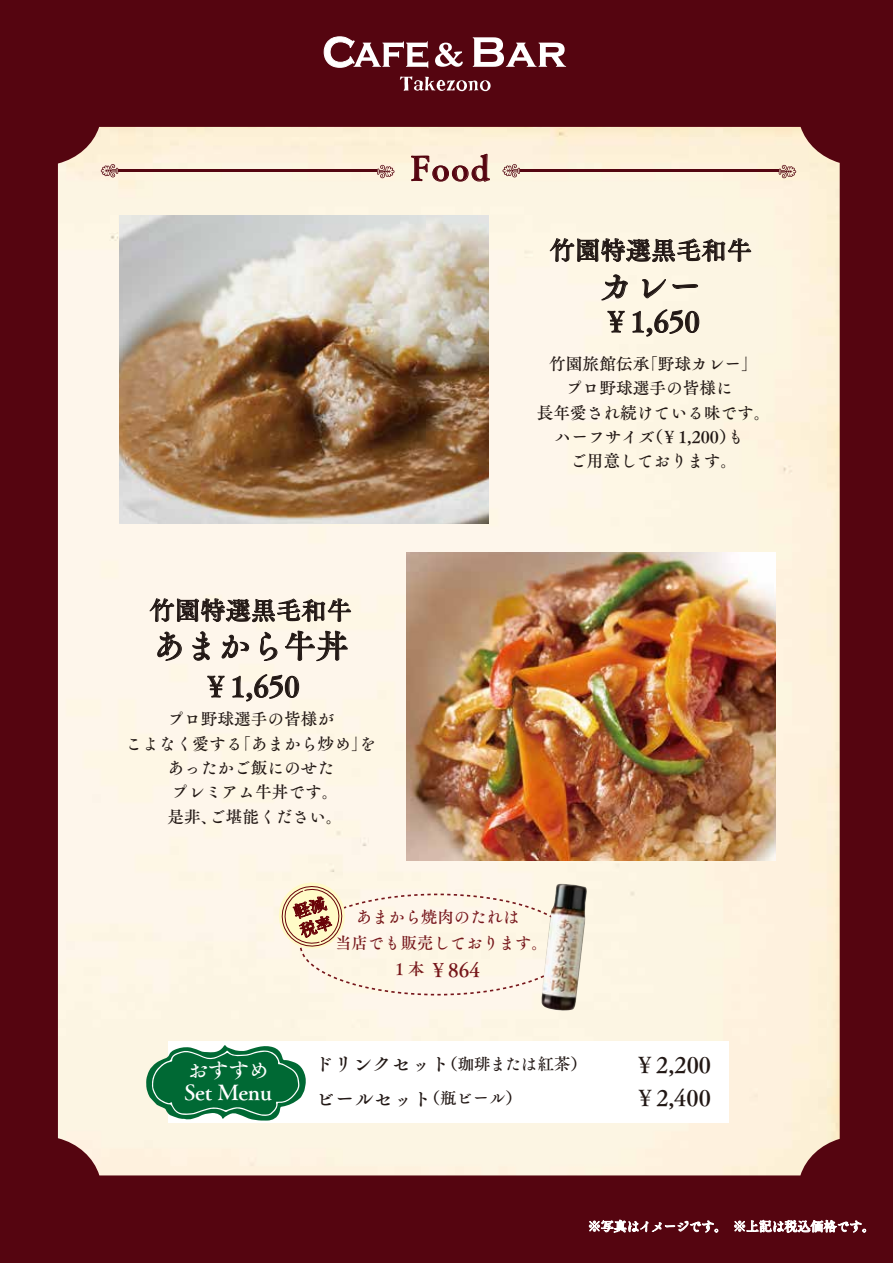
<style>
.page{position:relative;width:893px;height:1263px;background:#550510}
.page>*{position:absolute;margin:0;border:0;box-sizing:border-box;transform-origin:0 0}
.t1{font:34.2px "Tsuku A Old Min Pr 6 D";color:#221815}
.t2{font:33.45px "Tsuku A Old Min Pr 6 D";color:#550510}
.t3{font:32.7px "Tsuku A Old Min Pr 6 D";color:#221815}
.t4{font:28.2px "Tsuku A Old Min Pr 6 D";color:#221815}
.t5{font:25.35px "Tsuku A Old Min Pr 6 D";color:#221815}
.t6{font:22.35px/32.7px "Tsuku A Old Min Pr 6 D";color:#221815}
.t7{font:21.3px/22.8px "Tsuku A Old Min Pr 6 D";letter-spacing:-.015em;color:#fff}
.t8{font:19.35px "Tsuku A Old Min Pr 6 D";color:#221815}
.t9{font:19.35px "Tsuku A Old Min Pr 6 D";color:#76161b}
.t10{font:16.65px/24.3px "Tsuku A Old Min Pr 6 D";color:#221815;text-align:center}
.t11{font:16.65px/19.8px "Tsuku A Old Min Pr 6 D";color:#690308}
.t12{font:16.35px/25.3px "Tsuku A Old Min Pr 6 D";color:#76161b;text-align:center}
.t13{font:16.35px "Tsuku A Old Min Pr 6 D";letter-spacing:-.02em;color:#221815}
.t14{font:13.2px "Tsuku A Old Min Pr 6 D";letter-spacing:-.035em;color:#fff}
.s1{font-size:16.35px}
.s2{font-size:19.35px}
</style>
<div class="page">
<svg style="left:589px;top:1220px;width:129px;height:13px"></svg>
<svg style="left:734px;top:1219px;width:132px;height:13px"></svg>
<svg style="left:324px;top:36px;width:104px;height:32px"></svg>
<svg style="left:435px;top:43px;width:28px;height:24px"></svg>
<svg style="left:473px;top:37px;width:93px;height:30px"></svg>
<svg style="left:400px;top:76px;width:91px;height:15px"></svg>
<img style="left:58px;top:127px;width:782px;height:1048px">
<hr style="left:118px;top:170px;width:259px;height:2px;background:#550510">
<svg style="left:377px;top:165px;width:17px;height:13px"></svg>
<svg style="left:101px;top:164px;width:17px;height:14px"></svg>
<hr style="left:520px;top:170px;width:259px;height:2px;background:#550510">
<svg style="left:779px;top:165px;width:17px;height:13px"></svg>
<svg style="left:502px;top:164px;width:18px;height:14px"></svg>
<svg style="left:411px;top:153px;width:79px;height:33px;background:#e2cdbf"></svg>
<div style="left:168px;top:1041px;width:561px;height:81px;background:#fff"></div>
<svg style="left:146px;top:1045px;width:160px;height:76px"></svg>
<svg style="left:547px;top:217px;width:204px;height:120px;background:#e7e0d0"></svg>
<img style="left:541px;top:884px;width:48px;height:127px">
<svg style="left:275px;top:878px;width:74px;height:74px;background:#e3ccb0"></svg>
<svg style="left:147px;top:577px;width:204px;height:125px;background:#e2dacf"></svg>
<img style="left:119px;top:215px;width:370px;height:308px">
<img style="left:406px;top:552px;width:370px;height:308px">
<h2 class="t2" style="left:411px;top:138px;width:80px">Food</h2>
<h3 class="t5" style="left:550px;top:227px;width:204px">竹園特選黒毛和牛</h3>
<h1 class="t1" style="left:600px;top:256px;width:104px">カレー</h1>
<h3 class="t4" style="left:602px;top:296px;width:99px">￥1,650</h3>
<p class="t10" style="left:537px;top:351px;width:235px">竹園旅館伝承「野球カレー」<br>プロ野球選手の皆様に<br>長年愛され続けている味です。ハーフサイズ（￥1,200）も<br>ご用意しております。</p>
<h3 class="t5" style="left:150px;top:587px;width:204px">竹園特選黒毛和牛</h3>
<h3 class="t3" style="left:153px;top:617px;width:198px">あまから牛丼</h3>
<h3 class="t4" style="left:202px;top:661px;width:99px">￥1,650</h3>
<p class="t10" style="left:126px;top:706px;width:252px">プロ野球選手の皆様が<br>こよなく愛する「あまから炒め」をあったかご飯にのせた<br>プレミアム牛丼です。<br>是非、ご堪能ください。</p>
<p class="t11" style="left:291px;top:903px;width:35px;rotate:-18deg">軽減税率</p>
<p class="t12" style="left:335px;top:904px;width:214px">あまから焼肉のたれは<br>当店でも販売しております。</p>
<p class="t9" style="left:395px;top:952px;width:86px"><span class="s1">1 本</span> ￥864</p>
<p class="t7" style="left:184px;top:1057px;width:89px">おすすめ<br>Set Menu</p>
<p class="t13" style="left:314px;top:1049px;width:274px"><span class="s2">ドリンクセット</span>（珈琲または紅茶）</p>
<p class="t8" style="left:316px;top:1081px;width:208px">ビールセット<span class="s1">（瓶ビール）</span></p>
<h3 class="t6" style="left:634px;top:1047px;width:79px">￥2,200￥2,400</h3>
<p class="t14" style="left:588px;top:1214px;width:289px">※写真はイメージです。　※上記は税込価格です。</p>
</div>
